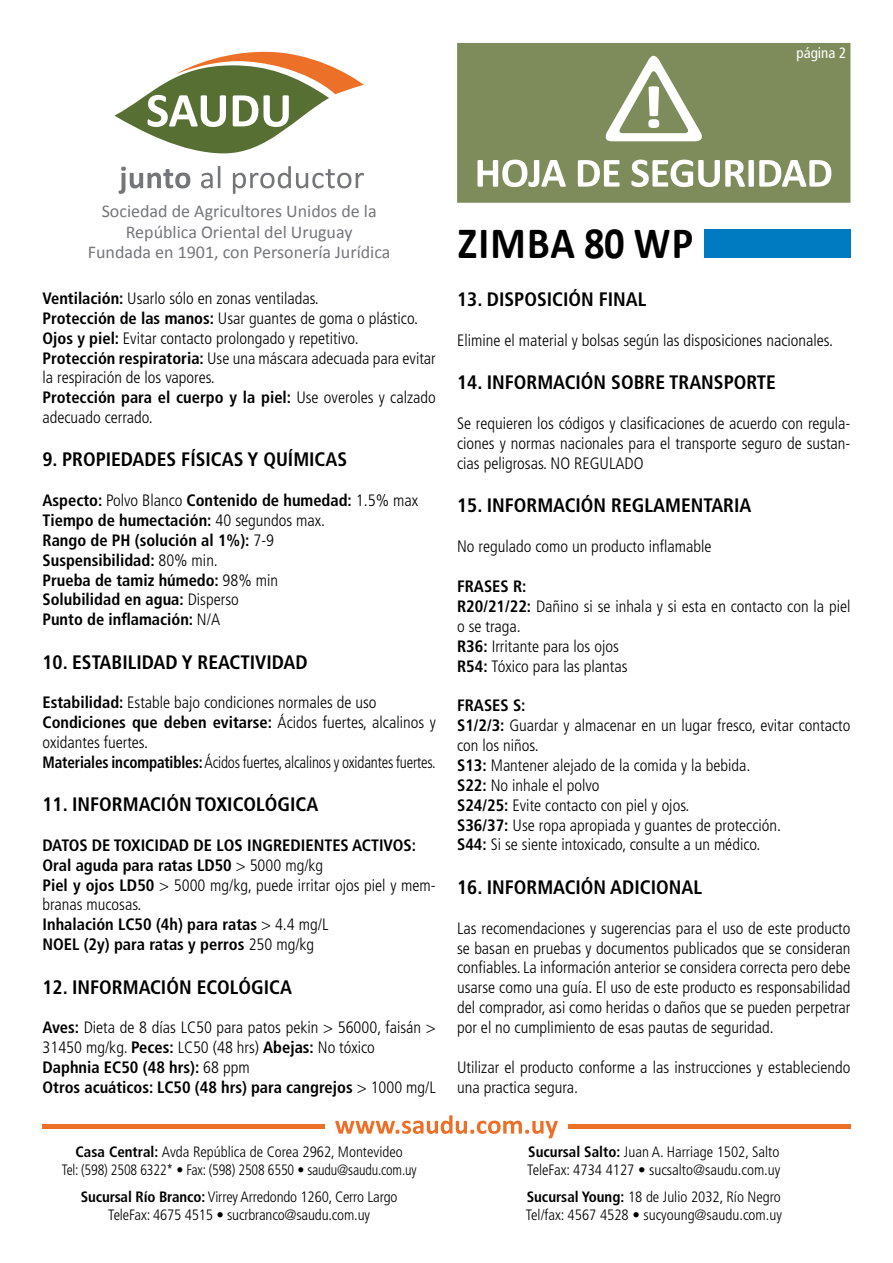
<style>
.page{position:relative;width:893px;height:1263px;background:#fff}
.page>*{position:absolute;margin:0;border:0;box-sizing:border-box;transform-origin:0 0}
.t1{font:700 45px "Calibri";letter-spacing:.03em;color:#000;scale:.9 1}
.t2{font:700 condensed 19.5px "Frutiger LT Std";color:#000}
.t3{font:18px/21.6px "Calibri";color:#75767a;text-align:center}
.t4{font:300 condensed 16.5px/20px "Frutiger LT Std";color:#000}
.t5{font:700 condensed 16.5px/19.8px "Frutiger LT Std";color:#000}
.t6{font:300 condensed 15px/18px "Frutiger LT Std";color:#000;text-align:center}
.t7{font:condensed 15px "Frutiger LT Std";color:#fff}
.s1{font-weight:700}
.s2{font-weight:300}
</style>
<div class="page">
<svg style="left:457px;top:43px;width:393px;height:160px;background:#8c996d"></svg>
<svg style="left:119px;top:167px;width:71px;height:27px"></svg>
<svg style="left:201px;top:166px;width:19px;height:22px"></svg>
<svg style="left:233px;top:166px;width:131px;height:28px"></svg>
<svg style="left:114px;top:52px;width:250px;height:101px"></svg>
<div style="left:704px;top:229px;width:146px;height:29px;background:#007bc1"></div>
<svg style="left:43px;top:1125px;width:282px;height:4px"></svg>
<svg style="left:568px;top:1125px;width:282px;height:4px"></svg>
<svg style="left:335px;top:1115px;width:223px;height:23px"></svg>
<p class="t7" style="left:796px;top:45px;width:51px">página 2</p>
<p class="t3" style="left:102px;top:199px;width:276px">Sociedad de Agricultores Unidos de la<br>República Oriental del Uruguay</p>
<p class="t3" style="left:88px;top:240px;width:304px">Fundada en 1901, con Personería Jurídica</p>
<p class="t4" style="left:43px;top:289px;width:395px"><span class="s1">Ventilación:</span> Usarlo sólo en zonas ventiladas.<br><span class="s1">Protección de las manos:</span> usar guantes de goma o plástico.<br><span class="s1">Ojos y piel:</span> evitar contacto prolongado y repetitivo.<br><span class="s1">Protección respiratoria:</span> use una máscara adecuada para evitar la respiración de los vapores.<br><span class="s1">Protección para el cuerpo y la piel:</span> Use overoles y calzado adecuado cerrado.</p>
<p class="t2" style="left:43px;top:448px;width:306px">9. PROPIEDADES FÍSICAS Y QUÍMICAS</p>
<p class="t5" style="left:43px;top:491px;width:377px">Aspecto: <span class="s2">Polvo Blanco</span> Contenido de humedad: <span class="s2">1.5% max </span>Tiempo de humectación: <span class="s2">40 segundos max.<br></span>Rango de PH (solución al 1%): <span class="s2">7-9<br></span>Suspensibilidad: <span class="s2">80% min.<br></span>Prueba de tamiz húmedo: <span class="s2">98% min<br></span>Solubilidad en agua: <span class="s2">disperso<br></span>Punto de inflamación: <span class="s2">N/A</span></p>
<p class="t2" style="left:43px;top:650px;width:267px">10. ESTABILIDAD Y REACTIVIDAD</p>
<p class="t4" style="left:43px;top:693px;width:395px"><span class="s1">Estabilidad:</span> Estable bajo condiciones normales de uso <span class="s1">Condiciones que deben evitarse:</span> Ácidos fuertes, alcalinos y oxidantes fuertes.<br><span class="s1">Materiales incompatibles:</span> Ácidos fuertes, alcalinos y oxidantes fuertes.</p>
<p class="t2" style="left:43px;top:793px;width:277px">11. INFORMACIÓN TOXICOLÓGICA</p>
<p class="t5" style="left:43px;top:835px;width:20px">Datos</p>
<p class="t5" style="left:92px;top:835px;width:32px">de toxicidad</p>
<p class="t5" style="left:194px;top:835px;width:33px">de los</p>
<p class="t5" style="left:247px;top:835px;width:10px">ingredientes</p>
<p class="t5" style="left:352px;top:835px;width:10px">activos</p>
<p class="t5" style="left:412px;top:835px;width:6px">:</p>
<p class="t5" style="left:43px;top:855px;width:395px">Oral aguda para ratas LD50 <span class="s2">&gt; 5000 mg/kg<br></span>Piel y ojos LD50 <span class="s2">&gt; 5000 mg/kg, puede irritar ojos piel y mem&shy;branas mucosas.<br></span>Inhalación LC50 (4h) para ratas <span class="s2">&gt; 4.4 mg/L<br></span>NOEL (2y) para ratas y perros <span class="s2">250 mg/kg</span></p>
<p class="t2" style="left:43px;top:975px;width:251px">12. INFORMACIÓN ECOLÓGICA</p>
<p class="t4" style="left:43px;top:1018px;width:395px"><span class="s1">Aves:</span> dieta de 8 días LC50 para patos pekin &gt; 56000, faisán &gt; 31450 mg/kg. <span class="s1">Peces:</span> LC50 (48 hrs) <span class="s1">Abejas:</span> no tóxico <span class="s1">Daphnia EC50 (48 hrs):</span> 68 ppm<br><span class="s1">Otros acuáticos: LC50 (48 hrs) para cangrejos</span> &gt; 1000 mg/L</p>
<p class="t6" style="left:62px;top:1143px;width:357px"><span class="s1">Casa Central:</span> Avda República de Corea 2962, Montevideo<br>Tel: (598) 2508 6322* • Fax: (598) 2508 6550 • saudu@saudu.com.uy</p>
<p class="t6" style="left:81px;top:1188px;width:318px"><span class="s1">Sucursal Río Branco:</span> Virrey Arredondo 1260, Cerro Largo<br>TeleFax: 4675 4515 • sucrbranco@saudu.com.uy</p>
<h1 class="t1" style="left:458px;top:215px;width:263px">ZIMBA 80 WP</h1>
<p class="t2" style="left:457px;top:288px;width:191px">13. DISPOSICIÓN FINAL</p>
<p class="t4" style="left:457px;top:331px;width:377px">Elimine el material y bolsas según las disposiciones nacionales.</p>
<p class="t2" style="left:457px;top:371px;width:320px">14. INFORMACIÓN SOBRE TRANSPORTE</p>
<p class="t4" style="left:457px;top:414px;width:395px;text-align:justify">Se requieren los códigos y clasificaciones de acuerdo con regula&shy;ciones y normas nacionales para el transporte seguro de sustan&shy;cias peligrosas. N O REGULADO</p>
<p class="t2" style="left:457px;top:494px;width:296px">15. INFORMACIÓN REGLAMENTARIA</p>
<p class="t4" style="left:457px;top:537px;width:256px">No regulado como un producto inflamable</p>
<p class="t5" style="left:457px;top:576px;width:18px">Frases</p>
<p class="t4" style="left:457px;top:576px;width:395px;text-indent:56px"><span class="s1">R:<br>R20/21/22:</span> dañino si se inhala y si esta en contacto con la piel o se traga.<br><span class="s1">R36:</span> i rritante para los ojos<br><span class="s1">R54:</span> tóxico para las plantas</p>
<p class="t5" style="left:457px;top:696px;width:18px">Frases</p>
<p class="t4" style="left:457px;top:696px;width:395px;text-indent:56px"><span class="s1">S:<br>S1/2/3:</span> guardar y almacenar en un lugar fresco, evitar contacto con los niños.<br><span class="s1">S13:</span> mantener alejado de la comida y la bebida.<br><span class="s1">S22:</span> no inhale el polvo<br><span class="s1">S24/25:</span> evite contacto con piel y ojos.<br><span class="s1">S36/37:</span> use ropa apropiada y guantes de protección.<br><span class="s1">S44:</span> si se siente intoxicado, consulte a un médico.</p>
<p class="t2" style="left:457px;top:875px;width:246px">16. INFORMACIÓN ADICIONAL</p>
<p class="t4" style="left:457px;top:918px;width:395px;text-align:justify">Las recomendaciones y sugerencias para el uso de este producto se basan en pruebas y documentos publicados que se consideran confiables. La información anterior se considera correcta pero debe usarse como una guía. El uso de este producto es responsabilidad del comprador, asi como heridas o daños que se pueden perpetrar por el no cumplimiento de esas pautas de seguridad.</p>
<p class="t4" style="left:457px;top:1057px;width:395px">Utilizar el producto conforme a las instrucciones y estableciendo una practica segura.</p>
<p class="t6" style="left:527px;top:1143px;width:255px;text-align:left"><span class="s1">Sucursal Salto:</span> Juan A. Harriage 1502, Salto<br>TeleFax: 4734 4127 • sucsalto@saudu.com.uy</p>
<p class="t6" style="left:526px;top:1188px;width:258px;text-align:left"><span class="s1">Sucursal Young:</span> 18 de Julio 2032, Río Negro<br>Tel/fax: 4567 4528 • sucyoung@saudu.com.uy</p>
</div>
